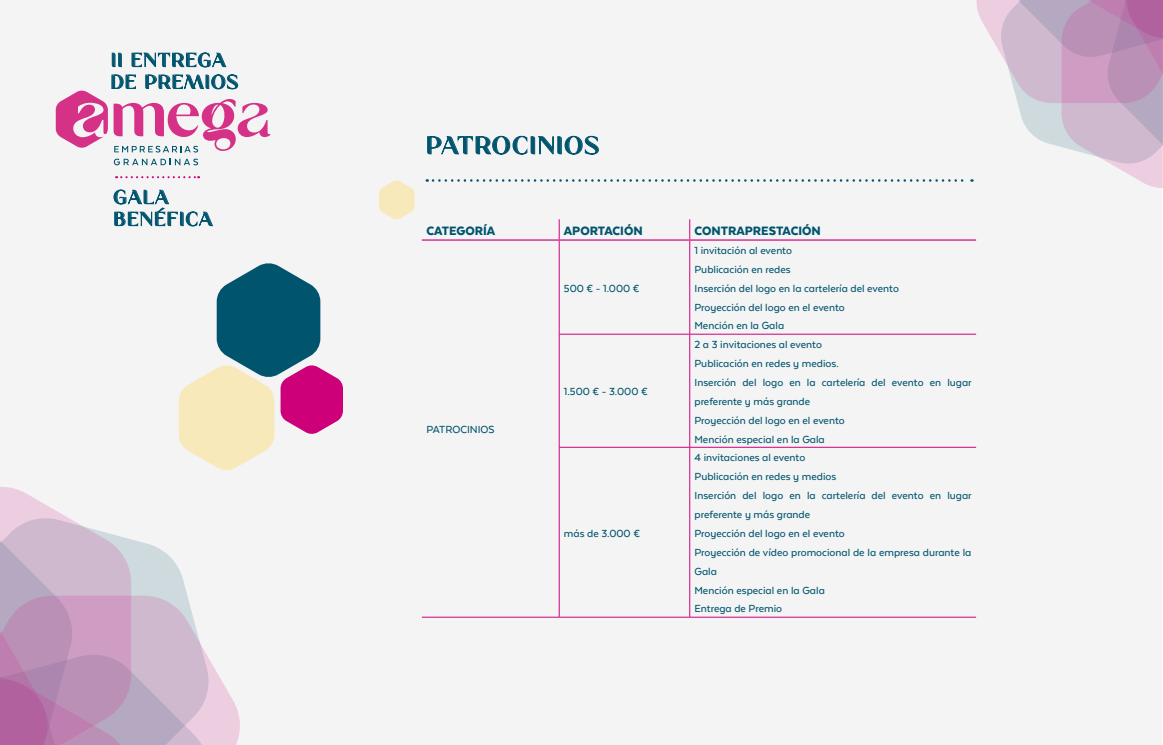
<style>
.page{position:relative;width:1163px;height:745px;background:#fff}
.page>*{position:absolute;margin:0;border:0;box-sizing:border-box;transform-origin:0 0}
.t1{font:31.12px "Monea Alegante";letter-spacing:.05em;color:#00546d}
.t2{font:24.38px/21.9px "Monea Alegante";letter-spacing:.05em;color:#00546d}
.t3{font:900 14px "Texta Alt";color:#00546e}
.t4{font:500 11.88px/18.9px "Texta Alt";color:#00546e}
</style>
<div class="page">
<div style="left:0;top:0;width:1161px;height:744px;background:#f4f4f4"></div>
<svg style="left:379px;top:180px;width:35px;height:39px"></svg>
<svg style="left:179px;top:263px;width:164px;height:207px"></svg>
<svg style="left:559px;top:219px;width:1px;height:20px"></svg>
<svg style="left:689px;top:219px;width:1px;height:20px"></svg>
<hr style="left:559px;top:240px;width:1px;height:94px;background:#cd007a">
<hr style="left:689px;top:240px;width:1px;height:93px;background:#cd007a">
<hr style="left:559px;top:334px;width:1px;height:113px;background:#cd007a">
<hr style="left:689px;top:334px;width:1px;height:112px;background:#cd007a">
<hr style="left:559px;top:447px;width:1px;height:169px;background:#cd007a">
<hr style="left:689px;top:447px;width:1px;height:169px;background:#cd007a">
<hr style="left:422px;top:239px;width:137px;height:1px;background:#cd007a">
<hr style="left:559px;top:239px;width:131px;height:1px;background:#cd007a">
<hr style="left:690px;top:239px;width:286px;height:1px;background:#cd007a">
<hr style="left:422px;top:616px;width:137px;height:1px;background:#cd007a">
<hr style="left:559px;top:333px;width:131px;height:1px;background:#cd007a">
<hr style="left:559px;top:446px;width:131px;height:1px;background:#cd007a">
<hr style="left:559px;top:616px;width:131px;height:1px;background:#cd007a">
<hr style="left:690px;top:333px;width:286px;height:1px;background:#cd007a">
<hr style="left:690px;top:446px;width:286px;height:1px;background:#cd007a">
<hr style="left:690px;top:616px;width:286px;height:1px;background:#cd007a">
<svg style="left:209px;top:659px;width:31px;height:85px;fill:#edcde0"></svg>
<svg style="left:0;top:487px;width:209px;height:257px"></svg>
<svg style="left:427px;top:0;width:736px;height:188px"></svg>
<svg style="left:114px;top:189px;width:99px;height:37px"></svg>
<svg style="left:112px;top:53px;width:10px;height:14px"></svg>
<svg style="left:132px;top:52px;width:94px;height:15px"></svg>
<svg style="left:56px;top:74px;width:214px;height:78px"></svg>
<svg style="left:114px;top:158px;width:84px;height:7px"></svg>
<svg style="left:116px;top:176px;width:83px;height:2px"></svg>
<h2 class="t2" style="left:111px;top:50px;width:129px">II ENTREGA<br>DE PREMIOS</h2>
<h2 class="t2" style="left:114px;top:187px;width:101px">GALA<br>BENÉFICA</h2>
<h1 class="t1" style="left:426px;top:131px;width:175px">PATROCINIOS</h1>
<p class="t3" style="left:426px;top:223px;width:70px">CATEGORÍA</p>
<p class="t3" style="left:564px;top:223px;width:80px">APORTACIÓN</p>
<p class="t3" style="left:694px;top:223px;width:128px">CONTRAPRESTACIÓN</p>
<p class="t4" style="left:426px;top:419px;width:70px">PATROCINIOS</p>
<p class="t4" style="left:564px;top:278px;width:77px">500 € - 1.000 €</p>
<p class="t4" style="left:564px;top:382px;width:85px">1.500 € - 3.000 €</p>
<p class="t4" style="left:564px;top:523px;width:78px">más de 3.000 €</p>
<p class="t4" style="left:694px;top:240px;width:206px">1 invitación al evento<br>Publicación en redes<br>Inserción del logo en la cartelería del evento<br>Proyección del logo en el evento<br>Mención en la Gala</p>
<p class="t4" style="left:694px;top:334px;width:279px">2 a 3 invitaciones al evento<br>Publicación en redes y medios.<br>Inserción del logo en la cartelería del evento en lugar preferente y más grande<br>Proyección del logo en el evento<br>Mención especial en la Gala</p>
<p class="t4" style="left:694px;top:447px;width:279px">4 invitaciones al evento<br>Publicación en redes y medios<br>Inserción del logo en la cartelería del evento en lugar preferente y más grande<br>Proyección del logo en el evento<br>Proyección de vídeo promocional de la empresa durante la<br>Gala<br>Mención especial en la Gala<br>Entrega de Premio</p>
</div>
